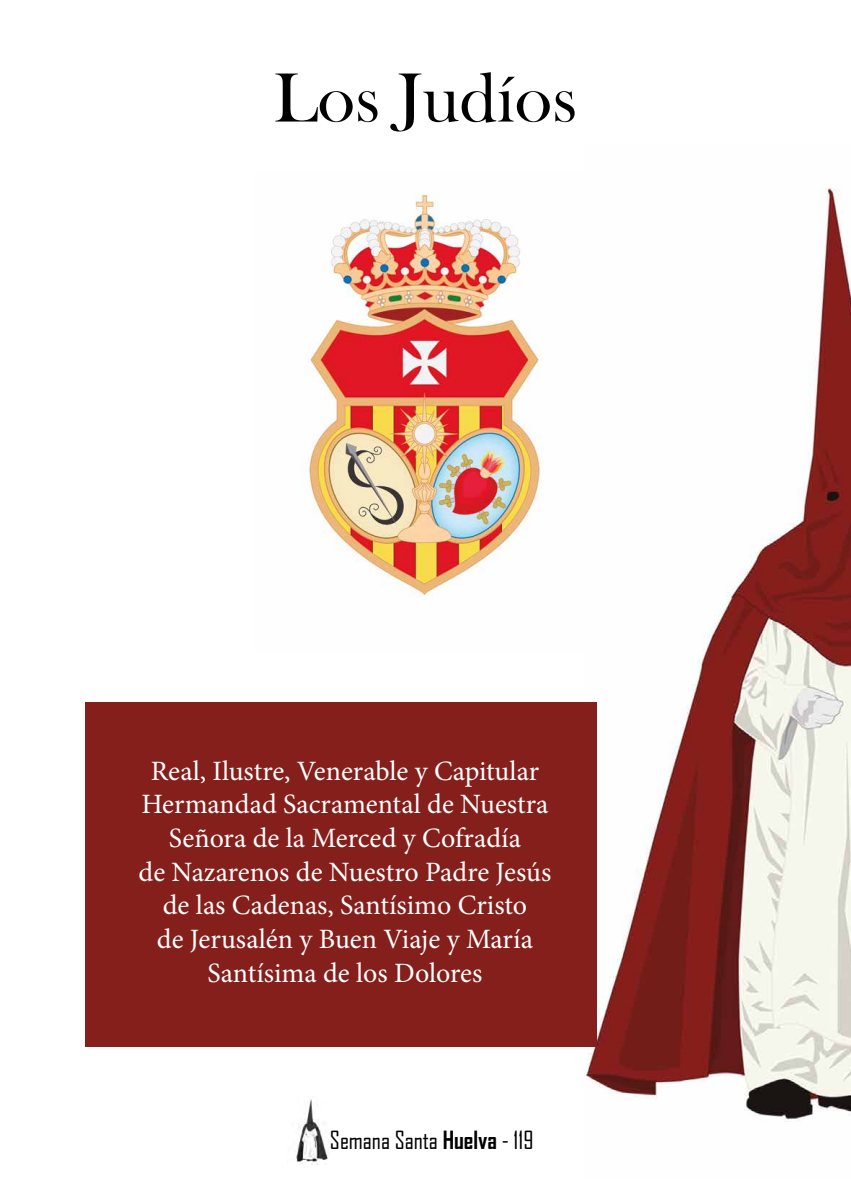
<style>
.page{position:relative;width:851px;height:1191px;background:#fff}
.page>*{position:absolute;margin:0;border:0;box-sizing:border-box;transform-origin:0 0}
.t1{font:72px "Bask Old Face";color:#000}
.t2{font:28px/33.6px "Minion Pro";color:#fff;text-align:center}
.t3{font:24px "Agency FB";color:#000}
.s1{font-weight:700}
</style>
<div class="page">
<img style="left:296px;top:1099px;width:32px;height:65px">
<img style="left:584px;top:188px;width:266px;height:934px">
<img style="left:308px;top:188px;width:286px;height:463px">
<div style="left:85px;top:702px;width:511px;height:344px;background:#851f1b"></div>
<h1 class="t1" style="left:273px;top:58px;width:305px">Los Judíos</h1>
<p class="t2" style="left:138px;top:754px;width:414px">Real, Ilustre, Venerable y Capitular<br>Hermandad Sacramental de Nuestra<br>Señora de la Merced y Cofradía<br>de Nazarenos de Nuestro Padre Jesús de las Cadenas, Santísimo Cristo<br>de Jerusalén y Buen Viaje y María<br>Santísima de los Dolores</p>
<p class="t3" style="left:330px;top:1125px;width:205px">Semana Santa <span class="s1">Huelva</span> - 119</p>
</div>
